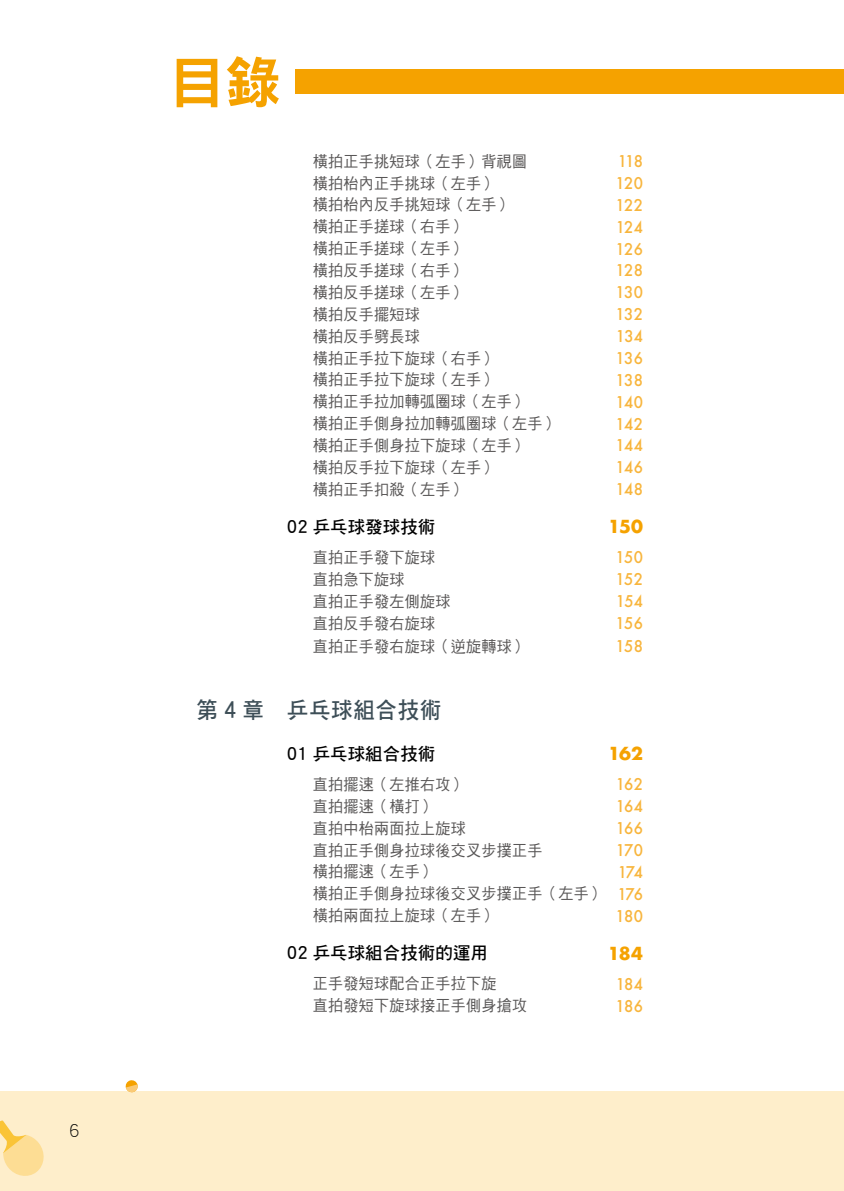
<style>
.page{position:relative;width:844px;height:1191px;background:#fff}
.page>*{position:absolute;margin:0;border:0;box-sizing:border-box;transform-origin:0 0}
.t1{font:56px "DF Hei HK W9";color:#f5a200}
.t2{font:22.75px "DF Hei HK W7";letter-spacing:.025em;color:#3d4e57;scale:.95 1}
.t3{font:17.5px "DF Hei HK W7";color:#000}
.t4{font:700 17.5px "Futura";letter-spacing:-.025em;color:#f5a200}
.t5{font:17.5px "DF Hei HK W3";color:#000;scale:.95 1}
.t6{font:15.75px/21.9px "DF Hei HK W5";letter-spacing:.025em;color:#595757;scale:.95 1}
.t7{font:500 15.75px "Futura";letter-spacing:-.045em;color:#f8b53c;scale:.95 1}
.s1{font-family:"Futura";font-weight:500;color:#f8b53c}
</style>
<div class="page">
<div style="left:0;top:1091px;width:843px;height:100px;background:#feeecb"></div>
<svg style="left:0;top:1120px;width:44px;height:56px"></svg>
<svg style="left:125px;top:1080px;width:13px;height:12px"></svg>
<div style="left:295px;top:69px;width:548px;height:25px;background:#f5a200"></div>
<p class="t5" style="left:69px;top:1120px;width:12px">6</p>
<h1 class="t1" style="left:169px;top:52px;width:113px">目錄</h1>
<p class="t6" style="left:313px;top:150px;width:227px">橫拍正手挑短球（左手）背視圖</p>
<p class="t7" style="left:617px;top:150px;width:28px">118</p>
<p class="t6" style="left:313px;top:172px;width:195px">橫拍枱內正手挑球（左手）</p>
<p class="t7" style="left:615px;top:172px;width:30px">120</p>
<p class="t6" style="left:313px;top:193px;width:211px">橫拍枱內反手挑短球（左手）</p>
<p class="t7" style="left:615px;top:194px;width:30px">122</p>
<p class="t6" style="left:313px;top:215px;width:163px">橫拍正手搓球（右手）</p>
<p class="t7" style="left:615px;top:216px;width:30px">124</p>
<p class="t6" style="left:313px;top:237px;width:163px">橫拍正手搓球（左手）</p>
<p class="t7" style="left:615px;top:238px;width:30px">126</p>
<p class="t6" style="left:313px;top:259px;width:163px">橫拍反手搓球（右手）</p>
<p class="t7" style="left:615px;top:260px;width:30px">128</p>
<p class="t6" style="left:313px;top:281px;width:163px">橫拍反手搓球（左手）</p>
<p class="t7" style="left:615px;top:282px;width:30px">130</p>
<p class="t6" style="left:313px;top:303px;width:114px">橫拍反手擺短球</p>
<p class="t7" style="left:615px;top:303px;width:30px">132</p>
<p class="t6" style="left:313px;top:325px;width:114px">橫拍反手劈長球</p>
<p class="t7" style="left:615px;top:325px;width:30px">134</p>
<p class="t6" style="left:313px;top:347px;width:195px">橫拍正手拉下旋球（右手）</p>
<p class="t7" style="left:615px;top:347px;width:30px">136</p>
<p class="t6" style="left:313px;top:368px;width:195px">橫拍正手拉下旋球（左手）</p>
<p class="t7" style="left:615px;top:369px;width:30px">138</p>
<p class="t6" style="left:313px;top:390px;width:227px">橫拍正手拉加轉弧圈球（左手）</p>
<p class="t7" style="left:615px;top:391px;width:30px">140</p>
<p class="t6" style="left:313px;top:412px;width:259px">橫拍正手側身拉加轉弧圈球（左手）</p>
<p class="t7" style="left:615px;top:413px;width:30px">142</p>
<p class="t6" style="left:313px;top:434px;width:227px">橫拍正手側身拉下旋球（左手）</p>
<p class="t7" style="left:615px;top:435px;width:30px">144</p>
<p class="t6" style="left:313px;top:456px;width:195px">橫拍反手拉下旋球（左手）</p>
<p class="t7" style="left:615px;top:457px;width:30px">146</p>
<p class="t6" style="left:313px;top:478px;width:163px">橫拍正手扣殺（左手）</p>
<p class="t7" style="left:615px;top:478px;width:30px">148</p>
<p class="t3" style="left:287px;top:517px;width:150px">02 乒乓球發球技術</p>
<p class="t4" style="left:608px;top:514px;width:36px">150</p>
<p class="t6" style="left:313px;top:546px;width:130px">直拍正手發下旋球</p>
<p class="t7" style="left:615px;top:547px;width:30px">150</p>
<p class="t6" style="left:313px;top:568px;width:98px">直拍急下旋球</p>
<p class="t7" style="left:615px;top:569px;width:30px">152</p>
<p class="t6" style="left:313px;top:590px;width:146px">直拍正手發左側旋球</p>
<p class="t7" style="left:615px;top:590px;width:30px">154</p>
<p class="t6" style="left:313px;top:612px;width:130px">直拍反手發右旋球</p>
<p class="t7" style="left:615px;top:612px;width:30px">156</p>
<p class="t6" style="left:313px;top:634px;width:227px">直拍正手發右旋球（逆旋轉球）</p>
<p class="t7" style="left:615px;top:635px;width:30px">158</p>
<h2 class="t2" style="left:196px;top:697px;width:260px">第 4 章　乒乓球組合技術</h2>
<p class="t3" style="left:287px;top:744px;width:150px">01 乒乓球組合技術</p>
<p class="t4" style="left:608px;top:741px;width:36px">162</p>
<p class="t6" style="left:313px;top:773px;width:163px">直拍擺速（左推右攻）</p>
<p class="t7" style="left:615px;top:773px;width:30px">162</p>
<p class="t6" style="left:313px;top:795px;width:130px">直拍擺速（橫打）</p>
<p class="t7" style="left:615px;top:795px;width:30px">164</p>
<p class="t6" style="left:313px;top:817px;width:163px">直拍中枱兩面拉上旋球</p>
<p class="t7" style="left:615px;top:817px;width:30px">166</p>
<p class="t6" style="left:313px;top:838px;width:243px">直拍正手側身拉球後交叉步撲正手</p>
<p class="t7" style="left:615px;top:839px;width:30px">170</p>
<p class="t6" style="left:313px;top:860px;width:130px">橫拍擺速（左手）</p>
<p class="t7" style="left:617px;top:861px;width:28px">174</p>
<p class="t6" style="left:313px;top:882px;width:349px">橫拍正手側身拉球後交叉步撲正手（左手） <span class="s1">176</span>橫拍兩面拉上旋球（左手）</p>
<p class="t7" style="left:615px;top:905px;width:30px">180</p>
<p class="t3" style="left:287px;top:943px;width:202px">02 乒乓球組合技術的運用</p>
<p class="t4" style="left:607px;top:940px;width:36px">184</p>
<p class="t6" style="left:313px;top:972px;width:195px">正手發短球配合正手拉下旋</p>
<p class="t7" style="left:615px;top:973px;width:30px">184</p>
<p class="t6" style="left:313px;top:994px;width:227px">直拍發短下旋球接正手側身搶攻</p>
<p class="t7" style="left:615px;top:995px;width:30px">186</p>
</div>
